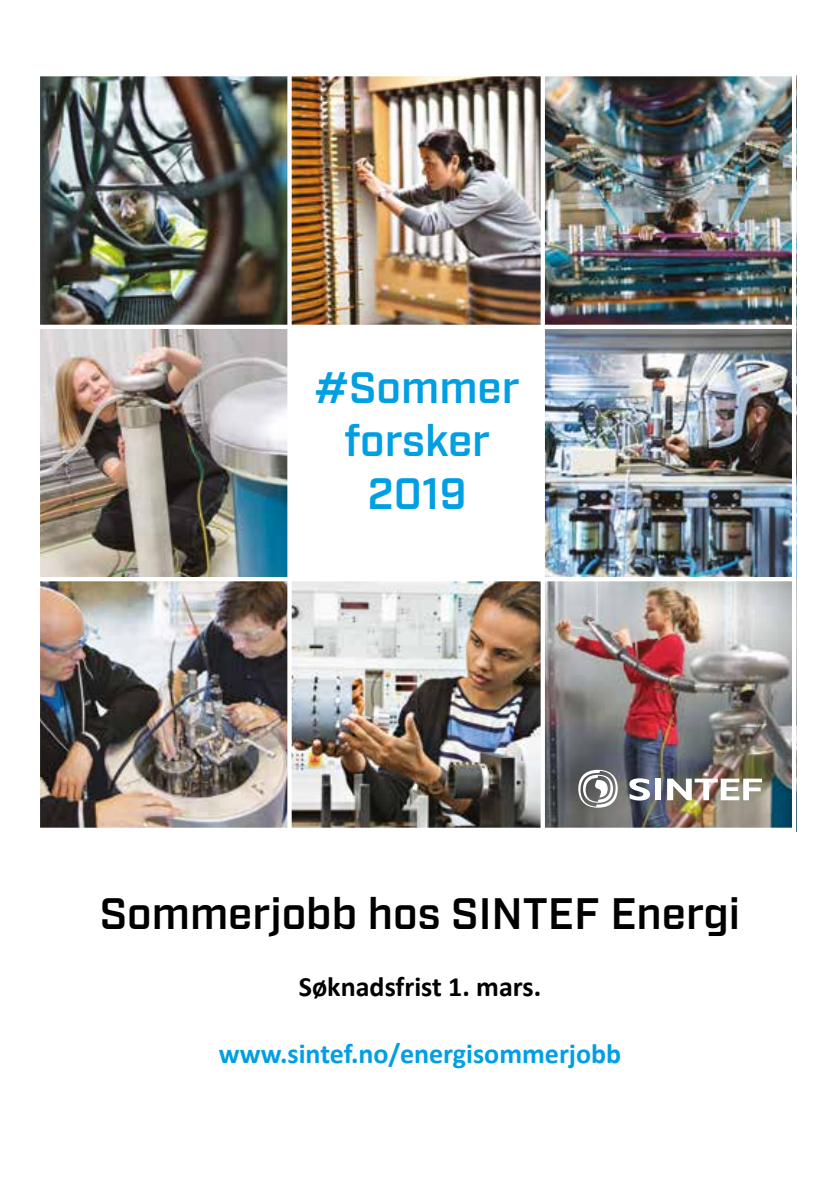
<style>
.page{position:relative;width:840px;height:1191px;background:#fff}
.page>*{position:absolute;margin:0;border:0;box-sizing:border-box;transform-origin:0 0}
.t1{font:600 45.6px/48.6px "Industry";color:#009fe3;text-align:center}
.t2{font:600 44px "Industry";color:#000}
.t3{font:600 44px/52.8px "Industry";color:#009fe3;text-align:center}
.t4{font:700 28px "Calibri";color:#009fe3}
.t5{font:700 28px "Calibri";color:#000}
</style>
<div class="page">
<img style="left:40px;top:76px;width:752px;height:752px">
<div style="left:310px;top:346px;width:214px;height:204px;background:#fff"></div>
<h1 class="t1" style="left:317px;top:356px;width:196px">Sommer&shy;forsker<br>2019</h1>
<h2 class="t3" style="left:314px;top:363px;width:206px">#Sommer forsker<br>2019</h2>
<h2 class="t2" style="left:100px;top:887px;width:641px">Sommerjobb hos SINTEF Energi</h2>
<p class="t5" style="left:298px;top:966px;width:244px">Søknadsfrist 1. mars.</p>
<p class="t4" style="left:218px;top:1034px;width:404px">www.sintef.no/energisommerjobb</p>
</div>
